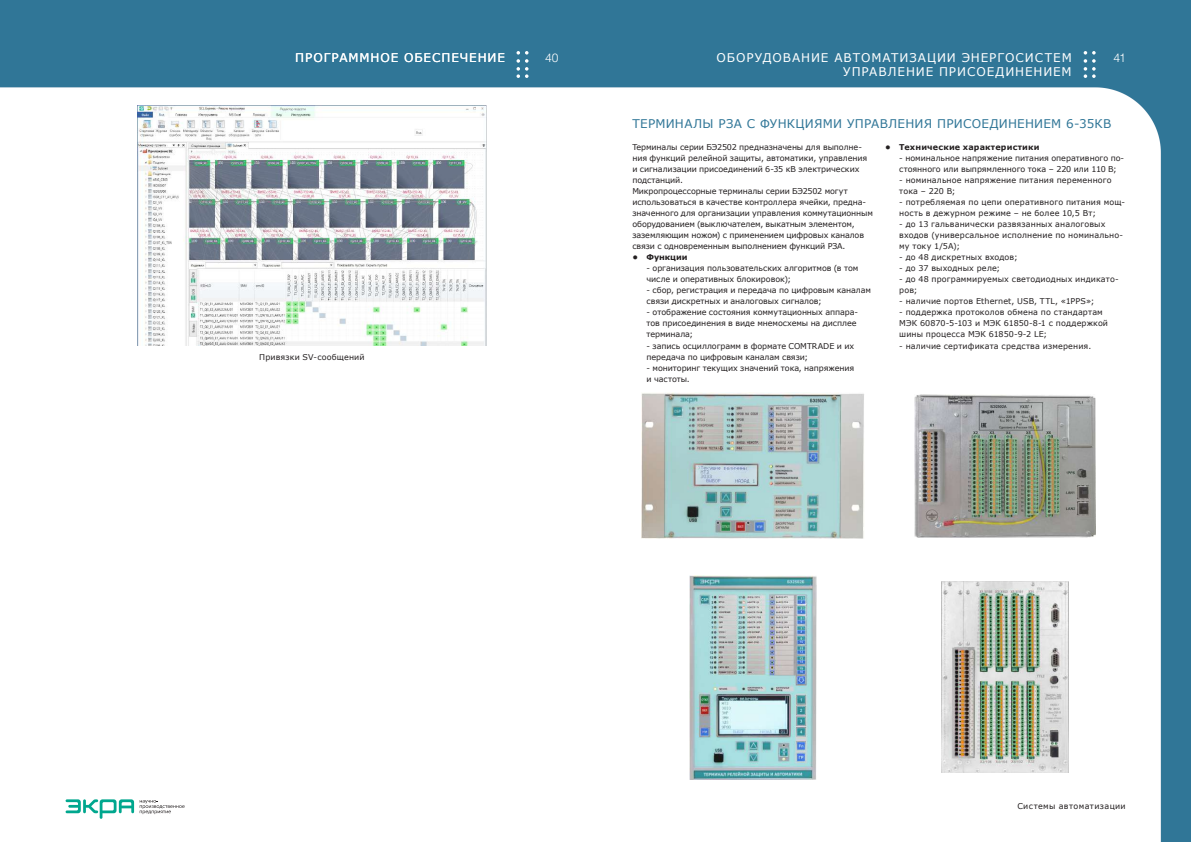
<style>
.page{position:relative;width:1191px;height:842px;background:#fff}
.page>*{position:absolute;margin:0;border:0;box-sizing:border-box;transform-origin:0 0}
.t1{font:12px/14.4px "Verdana";letter-spacing:.075em;color:#fff;text-align:right}
.t2{font:12px "Verdana";letter-spacing:.02em;color:#307697}
.t3{font:300 12px "Helios";color:#fff}
.t4{font:8px/11px "Verdana";letter-spacing:-.005em;color:#231f20}
.t5{font:8px/11px "Verdana";letter-spacing:.015em;color:#231f20}
.t6{font:8px "Verdana";letter-spacing:.02em;color:#231f20}
.t7{font:700 8px "Verdana";letter-spacing:.02em;color:#231f20}
.t8{font:8px "Verdana";letter-spacing:.05em;color:#231f20}
.t9{font:700 8px "Verdana";letter-spacing:-.005em;color:#231f20}
</style>
<div class="page">
<img style="left:0;top:0;width:1191px;height:842px">
<svg style="left:1083px;top:51px;width:12px;height:27px"></svg>
<svg style="left:516px;top:51px;width:12px;height:27px"></svg>
<svg style="left:66px;top:799px;width:68px;height:20px"></svg>
<svg style="left:140px;top:800px;width:45px;height:14px"></svg>
<img style="left:137px;top:106px;width:349px;height:239px">
<img style="left:642px;top:392px;width:223px;height:147px">
<img style="left:914px;top:394px;width:181px;height:143px">
<img style="left:689px;top:575px;width:128px;height:204px">
<img style="left:941px;top:581px;width:127px;height:192px">
<h1 class="t1" style="left:295px;top:50px;width:211px">ПРОГРАММНОЕ ОБЕСПЕЧЕНИЕ</h1>
<p class="t5" style="left:259px;top:351px;width:107px">Привязки SV-сообщений</p>
<h1 class="t1" style="left:716px;top:50px;width:357px">ОБОРУДОВАНИЕ АВТОМАТИЗАЦИИ ЭНЕРГОСИСТЕМ<br>УПРАВЛЕНИЕ ПРИСОЕДИНЕНИЕМ</h1>
<h1 class="t3" style="left:545px;top:50px;width:15px">40</h1>
<h1 class="t3" style="left:1113px;top:50px;width:14px">41</h1>
<h1 class="t2" style="left:632px;top:116px;width:480px">ТЕРМИНАЛЫ РЗА С ФУНКЦИЯМИ УПРАВЛЕНИЯ ПРИСОЕДИНЕНИЕМ 6-35КВ</h1>
<p class="t4" style="left:632px;top:142px;width:242px">Терминалы серии БЭ2502 предназначены для выполне&shy;ния функций релейной защиты, автоматики, управления и сигнализации присоединений 6-35 кВ электрических подстанций.<br>Микропроцессорные терминалы серии БЭ2502 могут использоваться в качестве контроллера ячейки, предна&shy;значенного для организации управления коммутационным оборудованием (выключателем, выкатным элементом, заземляющим ножом) с применением цифровых каналов связи с одновременным выполнением функций РЗА.</p>
<p class="t9" style="left:632px;top:252px;width:57px">• Функции</p>
<p class="t4" style="left:646px;top:263px;width:213px">- организация пользовательских алгоритмов (в том числе и оперативных блокировок);</p>
<p class="t4" style="left:646px;top:285px;width:226px">- сбор, регистрация и передача по цифровым каналам связи дискретных и аналоговых сигналов;</p>
<p class="t4" style="left:646px;top:307px;width:213px">- отображение состояния коммутационных аппара&shy;тов присоединения в виде мнемосхемы на дисплее терминала;</p>
<p class="t4" style="left:646px;top:340px;width:209px">- запись осциллограмм в формате COMTRADE и их передача по цифровым каналам связи;</p>
<p class="t4" style="left:646px;top:362px;width:209px">- мониторинг текущих значений тока, напряжения и частоты.</p>
<p class="t7" style="left:885px;top:142px;width:156px">• Технические характеристики</p>
<p class="t4" style="left:899px;top:153px;width:226px">- номинальное напряжение питания оперативного по&shy;стоянного или выпрямленного тока – 220 или 110 В;</p>
<p class="t5" style="left:899px;top:175px;width:214px">- номинальное напряжение питания переменного тока – 220 В;</p>
<p class="t5" style="left:899px;top:197px;width:227px">- потребляемая по цепи оперативного питания мощ&shy;ность в дежурном режиме – не более 10,5 Вт;</p>
<p class="t5" style="left:899px;top:219px;width:225px">- до 13 гальванически развязанных аналоговых входов (универсальное исполнение по номинально&shy;му току 1/5А);</p>
<p class="t5" style="left:899px;top:252px;width:120px">- до 48 дискретных входов;</p>
<p class="t5" style="left:899px;top:263px;width:102px">- до 37 выходных реле;</p>
<p class="t5" style="left:899px;top:274px;width:221px">- до 48 программируемых светодиодных индикато&shy;ров;</p>
<p class="t5" style="left:899px;top:296px;width:197px">- наличие портов Ethernet, USB, TTL, «1PPS»;</p>
<p class="t5" style="left:899px;top:307px;width:210px">- поддержка протоколов обмена по стандартам<br>МЭК 60870-5-103 и МЭК 61850-8-1 с поддержкой шины процесса МЭК 61850-9-2 LE;</p>
<p class="t6" style="left:899px;top:340px;width:191px">- наличие сертификата средства измерения.</p>
<p class="t8" style="left:1017px;top:801px;width:110px">Системы автоматизации</p>
</div>
